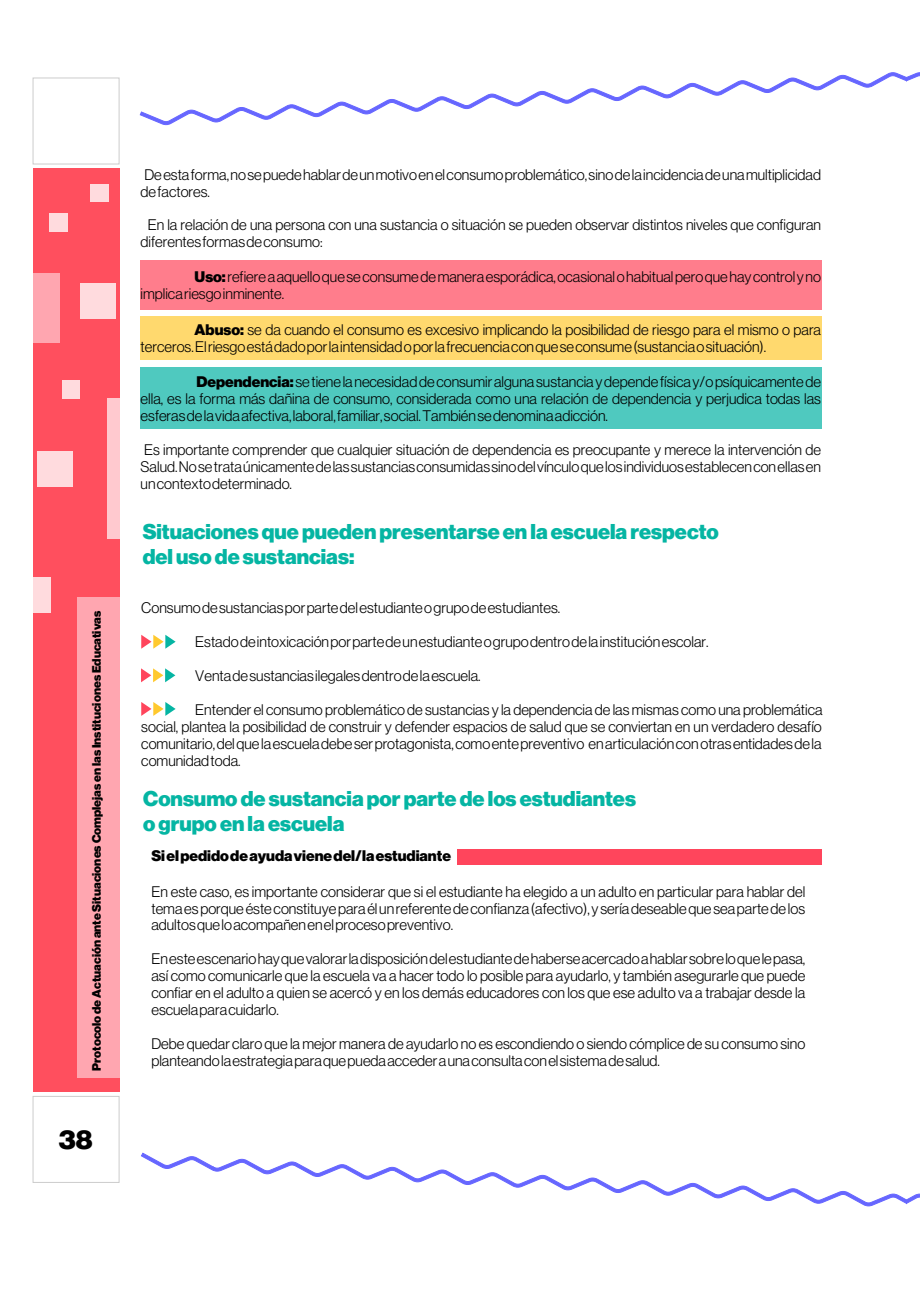
<style>
.page{position:relative;width:920px;height:1290px;background:#fff}
.page>*{position:absolute;margin:0;border:0;box-sizing:border-box;transform-origin:0 0}
.t1{font:900 27px "Neue Haas Display";color:#000}
.t2{font:900 21px/25.2px "Neue Haas Display";color:#05b5a3}
.t3{font:300 15px/17px "Neue Haas Display";color:#000;text-align:justify}
.t4{font:900 15px "Neue Haas Display";color:#000}
.t5{font:900 12px "Neue Haas Display";color:#000}
.s1{font-weight:900}
</style>
<div class="page">
<div style="left:141px;top:367px;width:680px;height:62px;background:#4fc9bf"></div>
<div style="left:141px;top:317px;width:680px;height:42px;background:#ffd96e"></div>
<div style="left:141px;top:261px;width:680px;height:48px;background:#ff7d8c"></div>
<div style="left:33px;top:169px;width:86px;height:923px;background:#ff4f5e"></div>
<div style="left:33px;top:78px;width:87px;height:86px;background:#fff;border:1px solid #ccc"></div>
<div style="left:33px;top:1096px;width:87px;height:87px;background:#fff;border:1px solid #ccc"></div>
<div style="left:33px;top:273px;width:27px;height:70px;background:#ffa6b0"></div>
<div style="left:78px;top:597px;width:41px;height:480px;background:#ffa6b0"></div>
<div style="left:107px;top:398px;width:12px;height:141px;background:#ffc9cf"></div>
<div style="left:81px;top:284px;width:35px;height:35px;background:#ffdbde"></div>
<div style="left:90px;top:184px;width:18px;height:18px;background:#ffdbde"></div>
<div style="left:50px;top:214px;width:18px;height:17px;background:#ffdbde"></div>
<div style="left:62px;top:381px;width:18px;height:17px;background:#ffdbde"></div>
<div style="left:38px;top:451px;width:35px;height:35px;background:#ffdbde"></div>
<div style="left:33px;top:577px;width:18px;height:35px;background:#ffdbde"></div>
<svg style="left:141px;top:635px;width:35px;height:14px"></svg>
<svg style="left:141px;top:668px;width:34px;height:14px"></svg>
<svg style="left:141px;top:702px;width:35px;height:14px"></svg>
<div style="left:457px;top:849px;width:365px;height:15px;background:#ff455c"></div>
<svg style="left:139px;top:72px;width:781px;height:53px"></svg>
<svg style="left:141px;top:1152px;width:779px;height:55px"></svg>
<p class="t5" style="left:91px;top:1071px;width:462px;rotate:-90deg">Protocolo de Actuación ante Situaciones Complejas en las Instituciones Educativas</p>
<h1 class="t1" style="left:59px;top:1126px;width:35px">38</h1>
<p class="t3" style="left:141px;top:166px;width:682px">De esta forma, no se puede hablar de un motivo en el consumo problemático, sino de la incidencia de una multiplicidad de factores.</p>
<p class="t3" style="left:141px;top:217px;width:682px;text-indent:7px">En la relación de una persona con una sustancia o situación se pueden observar distintos niveles que configuran diferentes formas de consumo:</p>
<p class="t3" style="left:141px;top:268px;width:682px;line-height:17.7px;text-indent:54px"><span class="s1">Uso:</span> refiere a aquello que se consume de manera esporádica, ocasional o habitual pero que hay control y no implica riesgo inminente.</p>
<p class="t3" style="left:141px;top:321px;width:682px;line-height:17.7px;text-indent:54px"><span class="s1">Abuso:</span> se da cuando el consumo es excesivo implicando la posibilidad de riesgo para el mismo o para terceros. El riesgo está dado por la intensidad o por la frecuencia con que se consume (sustancia o situación).</p>
<p class="t3" style="left:141px;top:373px;width:682px;text-indent:56px"><span class="s1">Dependencia:</span> se tiene la necesidad de consumir alguna sustancia y depende física y/o psíquicamente de ella, es la forma más dañina de consumo, considerada como una relación de dependencia y perjudica todas las esferas de la vida afectiva, laboral, familiar, social. También se denomina adicción.</p>
<p class="t3" style="left:141px;top:442px;width:682px">Es importante comprender que cualquier situación de dependencia es preocupante y merece la intervención de Salud. No se trata únicamente de las sustancias consumidas sino del vínculo que los individuos establecen con ellas en un contexto determinado.</p>
<h2 class="t2" style="left:143px;top:520px;width:577px">Situaciones que pueden presentarse en la escuela respecto del uso de sustancias:</h2>
<p class="t3" style="left:141px;top:600px;width:420px">Consumo de sustancias por parte del estudiante o grupo de estudiantes.</p>
<p class="t3" style="left:195px;top:634px;width:515px">Estado de intoxicación por parte de un estudiante o grupo dentro de la institución escolar.</p>
<p class="t3" style="left:195px;top:668px;width:287px">Venta de sustancias ilegales dentro de la escuela.</p>
<p class="t3" style="left:141px;top:701px;width:683px;text-indent:54px">Entender el consumo problemático de sustancias y la dependencia de las mismas como una problemática social, plantea la posibilidad de construir y defender espacios de salud que se conviertan en un verdadero desafío comunitario, del que la escuela debe ser protagonista, como ente preventivo en articulación con otras entidades de la comunidad toda.</p>
<h2 class="t2" style="left:143px;top:786px;width:494px">Consumo de sustancia por parte de los estudiantes o grupo en la escuela</h2>
<p class="t4" style="left:151px;top:849px;width:301px">Si el pedido de ayuda viene del/la estudiante</p>
<p class="t3" style="left:151px;top:883px;width:655px">En este caso, es importante considerar que si el estudiante ha elegido a un adulto en particular para hablar del tema es porque éste constituye para él un referente de confianza (afectivo), y sería deseable que sea parte de los adultos que lo acompañen en el proceso preventivo.</p>
<p class="t3" style="left:151px;top:951px;width:655px">En este escenario hay que valorar la disposición del estudiante de haberse acercado a hablar sobre lo que le pasa, así como comunicarle que la escuela va a hacer todo lo posible para ayudarlo, y también asegurarle que puede confiar en el adulto a quien se acercó y en los demás educadores con los que ese adulto va a trabajar desde la escuela para cuidarlo.</p>
<p class="t3" style="left:151px;top:1036px;width:655px">Debe quedar claro que la mejor manera de ayudarlo no es escondiendo o siendo cómplice de su consumo sino planteando la estrategia para que pueda acceder a una consulta con el sistema de salud.</p>
</div>
